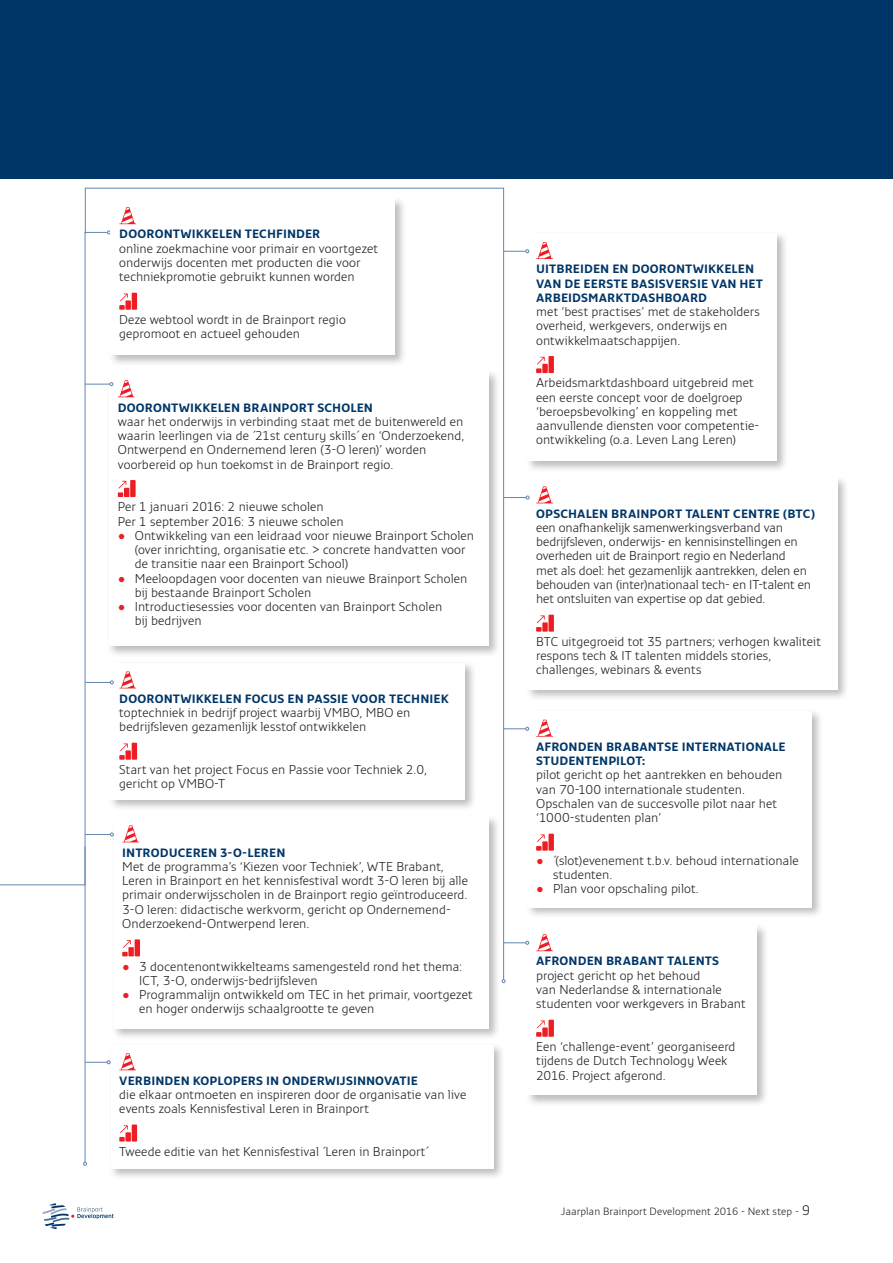
<style>
.page{position:relative;width:893px;height:1263px;background:#fff}
.page>*{position:absolute;margin:0;border:0;box-sizing:border-box;transform-origin:0 0}
.t1{font:300 12.75px/14.2px "Monitor";color:#231f20}
.t2{font:700 12px/14.2px "Monitor";letter-spacing:.01em;color:#003667}
.t3{font:300 10.5px "Monitor";letter-spacing:.005em;color:#231f20}
.s1{color:#ee1d23}
.s2{font-size:13.8px}
</style>
<div class="page">
<svg style="left:43px;top:1203px;width:71px;height:26px"></svg>
<div style="left:0;top:0;width:893px;height:179px;background:#003667"></div>
<div style="left:525px;top:231px;width:264px;height:241px;background:#231f20;opacity:.3"></div>
<div style="left:528px;top:233px;width:249px;height:228px;background:#fff"></div>
<svg style="left:536px;top:242px;width:17px;height:17px"></svg>
<div style="left:542px;top:364px;width:6px;height:9px;background:#ee1d23"></div>
<div style="left:548px;top:356px;width:6px;height:17px;background:#ee1d23"></div>
<svg style="left:536px;top:357px;width:9px;height:16px"></svg>
<svg style="left:0;top:232px;width:85px;height:653px"></svg>
<svg style="left:85px;top:187px;width:419px;height:792px"></svg>
<div style="left:111px;top:814px;width:389px;height:226px;background:#231f20;opacity:.3"></div>
<div style="left:114px;top:817px;width:375px;height:212px;background:#fff"></div>
<svg style="left:122px;top:825px;width:17px;height:17px"></svg>
<div style="left:128px;top:947px;width:6px;height:9px;background:#ee1d23"></div>
<div style="left:135px;top:939px;width:5px;height:17px;background:#ee1d23"></div>
<svg style="left:122px;top:940px;width:9px;height:16px"></svg>
<div style="left:525px;top:475px;width:325px;height:227px;background:#231f20;opacity:.3"></div>
<div style="left:528px;top:478px;width:310px;height:212px;background:#fff"></div>
<svg style="left:536px;top:486px;width:17px;height:17px"></svg>
<div style="left:542px;top:622px;width:6px;height:10px;background:#ee1d23"></div>
<div style="left:548px;top:615px;width:6px;height:17px;background:#ee1d23"></div>
<svg style="left:536px;top:615px;width:9px;height:17px"></svg>
<svg style="left:504px;top:249px;width:25px;height:4px"></svg>
<div style="left:108px;top:196px;width:298px;height:170px;background:#231f20;opacity:.3"></div>
<div style="left:111px;top:199px;width:284px;height:156px;background:#fff"></div>
<svg style="left:119px;top:207px;width:17px;height:17px"></svg>
<div style="left:125px;top:300px;width:6px;height:10px;background:#ee1d23"></div>
<div style="left:132px;top:293px;width:5px;height:17px;background:#ee1d23"></div>
<svg style="left:119px;top:293px;width:9px;height:17px"></svg>
<div style="left:107px;top:369px;width:393px;height:289px;background:#231f20;opacity:.3"></div>
<div style="left:109px;top:372px;width:380px;height:274px;background:#fff"></div>
<div style="left:124px;top:488px;width:5px;height:9px;background:#ee1d23"></div>
<div style="left:130px;top:480px;width:6px;height:17px;background:#ee1d23"></div>
<svg style="left:118px;top:481px;width:8px;height:16px"></svg>
<svg style="left:85px;top:380px;width:50px;height:17px"></svg>
<div style="left:108px;top:660px;width:368px;height:151px;background:#231f20;opacity:.3"></div>
<div style="left:111px;top:663px;width:354px;height:137px;background:#fff"></div>
<div style="left:125px;top:750px;width:6px;height:10px;background:#ee1d23"></div>
<div style="left:132px;top:743px;width:5px;height:17px;background:#ee1d23"></div>
<svg style="left:119px;top:743px;width:9px;height:17px"></svg>
<div style="left:525px;top:708px;width:298px;height:211px;background:#231f20;opacity:.3"></div>
<div style="left:528px;top:711px;width:284px;height:196px;background:#fff"></div>
<svg style="left:536px;top:720px;width:17px;height:17px"></svg>
<div style="left:542px;top:841px;width:6px;height:10px;background:#ee1d23"></div>
<div style="left:548px;top:834px;width:6px;height:17px;background:#ee1d23"></div>
<svg style="left:536px;top:834px;width:9px;height:17px"></svg>
<div style="left:525px;top:923px;width:244px;height:184px;background:#231f20;opacity:.3"></div>
<div style="left:528px;top:926px;width:229px;height:169px;background:#fff"></div>
<svg style="left:536px;top:934px;width:17px;height:17px"></svg>
<div style="left:542px;top:1027px;width:6px;height:10px;background:#ee1d23"></div>
<div style="left:548px;top:1020px;width:6px;height:17px;background:#ee1d23"></div>
<svg style="left:536px;top:1020px;width:9px;height:17px"></svg>
<svg style="left:504px;top:727px;width:25px;height:4px"></svg>
<svg style="left:504px;top:941px;width:25px;height:4px"></svg>
<div style="left:108px;top:1042px;width:397px;height:138px;background:#231f20;opacity:.3"></div>
<div style="left:111px;top:1045px;width:382px;height:123px;background:#fff"></div>
<svg style="left:119px;top:1053px;width:17px;height:17px"></svg>
<div style="left:125px;top:1132px;width:6px;height:9px;background:#ee1d23"></div>
<div style="left:132px;top:1124px;width:5px;height:17px;background:#ee1d23"></div>
<svg style="left:119px;top:1125px;width:9px;height:16px"></svg>
<svg style="left:86px;top:1060px;width:25px;height:4px"></svg>
<svg style="left:504px;top:496px;width:26px;height:3px"></svg>
<hr style="left:85px;top:847px;width:1px;height:315px;background:#6386ae">
<svg style="left:83px;top:1162px;width:4px;height:4px"></svg>
<svg style="left:85px;top:833px;width:29px;height:3px"></svg>
<svg style="left:85px;top:671px;width:51px;height:17px"></svg>
<p class="t2" style="left:119px;top:227px;width:203px">DOORONTWIKKELEN TECHFINDER</p>
<p class="t1" style="left:119px;top:241px;width:260px">online zoekmachine voor primair en voortgezet onderwijs docenten met producten die voor techniekpromotie gebruikt kunnen worden</p>
<p class="t1" style="left:119px;top:312px;width:228px">Deze webtool wordt in de Brainport regio gepromoot en actueel gehouden</p>
<p class="t2" style="left:118px;top:400px;width:257px">DOORONTWIKKELEN BRAINPORT SCHOLEN</p>
<p class="t1" style="left:118px;top:414px;width:348px">waar het onderwijs in verbinding staat met de buitenwereld en waarin leerlingen via de ´21st century skills´ en ‘Onderzoekend, Ontwerpend en Ondernemend leren (3-O leren)’ worden voorbereid op hun toekomst in de Brainport regio.</p>
<p class="t1" style="left:118px;top:499px;width:227px">Per 1 januari 2016: 2 nieuwe scholen<br>Per 1 september 2016: 3 nieuwe scholen</p>
<p class="t1" style="left:135px;top:528px;width:341px;text-indent:-17px"><span class="s1">•</span> Ontwikkeling van een leidraad voor nieuwe Brainport Scholen (over inrichting, organisatie etc. &gt; concrete handvatten voor de transitie naar een Brainport School)</p>
<p class="t1" style="left:135px;top:570px;width:334px;text-indent:-17px"><span class="s1">•</span> Meeloopdagen voor docenten van nieuwe Brainport Scholen bij bestaande Brainport Scholen</p>
<p class="t1" style="left:135px;top:599px;width:309px;text-indent:-17px"><span class="s1">•</span> Introductiesessies voor docenten van Brainport Scholen bij bedrijven</p>
<p class="t2" style="left:119px;top:691px;width:331px">DOORONTWIKKELEN FOCUS EN PASSIE VOOR TECHNIEK</p>
<p class="t1" style="left:119px;top:705px;width:293px">toptechniek in bedrijf project waarbij VMBO, MBO en bedrijfsleven gezamenlijk lesstof ontwikkelen</p>
<p class="t1" style="left:119px;top:762px;width:309px">Start van het project Focus en Passie voor Techniek 2.0, gericht op VMBO-T</p>
<p class="t2" style="left:122px;top:845px;width:165px">INTRODUCEREN 3-O-LEREN</p>
<p class="t1" style="left:122px;top:859px;width:347px">Met de programma’s ‘Kiezen voor Techniek’, WTE Brabant, Leren in Brainport en het kennisfestival wordt 3-O leren bij alle primair onderwijsscholen in de Brainport regio geïntroduceerd.<br>3-O leren: didactische werkvorm, gericht op Ondernemend-Onderzoekend-Ontwerpend leren.</p>
<p class="t1" style="left:139px;top:958px;width:324px;text-indent:-17px"><span class="s1">•</span> 3 docentenontwikkelteams samengesteld rond het thema:<br>ICT, 3-O, onderwijs-bedrijfsleven</p>
<p class="t1" style="left:139px;top:987px;width:335px;text-indent:-17px"><span class="s1">•</span> Programmalijn ontwikkeld om TEC in het primair, voortgezet en hoger onderwijs schaalgrootte te geven</p>
<p class="t2" style="left:119px;top:1073px;width:300px">VERBINDEN KOPLOPERS IN ONDERWIJSINNOVATIE</p>
<p class="t1" style="left:119px;top:1087px;width:348px">die elkaar ontmoeten en inspireren door de organisatie van live events zoals Kennisfestival Leren in Brainport</p>
<p class="t1" style="left:119px;top:1144px;width:310px">Tweede editie van het Kennisfestival ´Leren in Brainport´</p>
<p class="t2" style="left:536px;top:261px;width:229px">UITBREIDEN EN DOORONTWIKKELEN<br>VAN DE EERSTE BASISVERSIE VAN HET<br>ARBEIDSMARKTDASHBOARD</p>
<p class="t1" style="left:536px;top:304px;width:225px">met ‘best practises’ met de stakeholders overheid, werkgevers, onderwijs en ontwikkelmaatschappijen.</p>
<p class="t1" style="left:536px;top:375px;width:225px">Arbeidsmarktdashboard uitgebreid met een eerste concept voor de doelgroep ‘beroepsbevolking’ en koppeling met aanvullende diensten voor competentie&shy;ontwikkeling (o.a. Leven Lang Leren)</p>
<p class="t2" style="left:536px;top:506px;width:280px">OPSCHALEN BRAINPORT TALENT CENTRE (BTC)</p>
<p class="t1" style="left:536px;top:520px;width:277px">een onafhankelijk samenwerkingsverband van bedrijfsleven, onderwijs- en kennisinstellingen en overheden uit de Brainport regio en Nederland<br>met als doel: het gezamenlijk aantrekken, delen en behouden van (inter)nationaal tech- en IT-talent en het ontsluiten van expertise op dat gebied.</p>
<p class="t1" style="left:536px;top:634px;width:286px">BTC uitgegroeid tot 35 partners; verhogen kwaliteit respons tech &amp; IT talenten middels stories, challenges, webinars &amp; events</p>
<p class="t2" style="left:536px;top:739px;width:251px">AFRONDEN BRABANTSE INTERNATIONALE<br>STUDENTENPILOT:</p>
<p class="t1" style="left:536px;top:767px;width:248px">pilot gericht op het aantrekken en behouden van 70-100 internationale studenten.<br>Opschalen van de succesvolle pilot naar het ‘1000-studenten plan’</p>
<p class="t1" style="left:553px;top:853px;width:247px;text-indent:-17px"><span class="s1">•</span> ´(slot)evenement t.b.v. behoud internationale studenten.</p>
<p class="t1" style="left:536px;top:881px;width:164px"><span class="s1">•</span> Plan voor opschaling pilot.</p>
<p class="t2" style="left:536px;top:954px;width:185px">AFRONDEN BRABANT TALENTS</p>
<p class="t1" style="left:536px;top:968px;width:211px">project gericht op het behoud<br>van Nederlandse &amp; internationale studenten voor werkgevers in Brabant</p>
<p class="t1" style="left:536px;top:1039px;width:201px">Een ‘challenge-event’ georganiseerd tijdens de Dutch Technology Week<br>2016. Project afgerond.</p>
<p class="t3" style="left:561px;top:1204px;width:251px">Jaarplan Brainport Development 2016 - Next step - <span class="s2">9</span></p>
</div>
